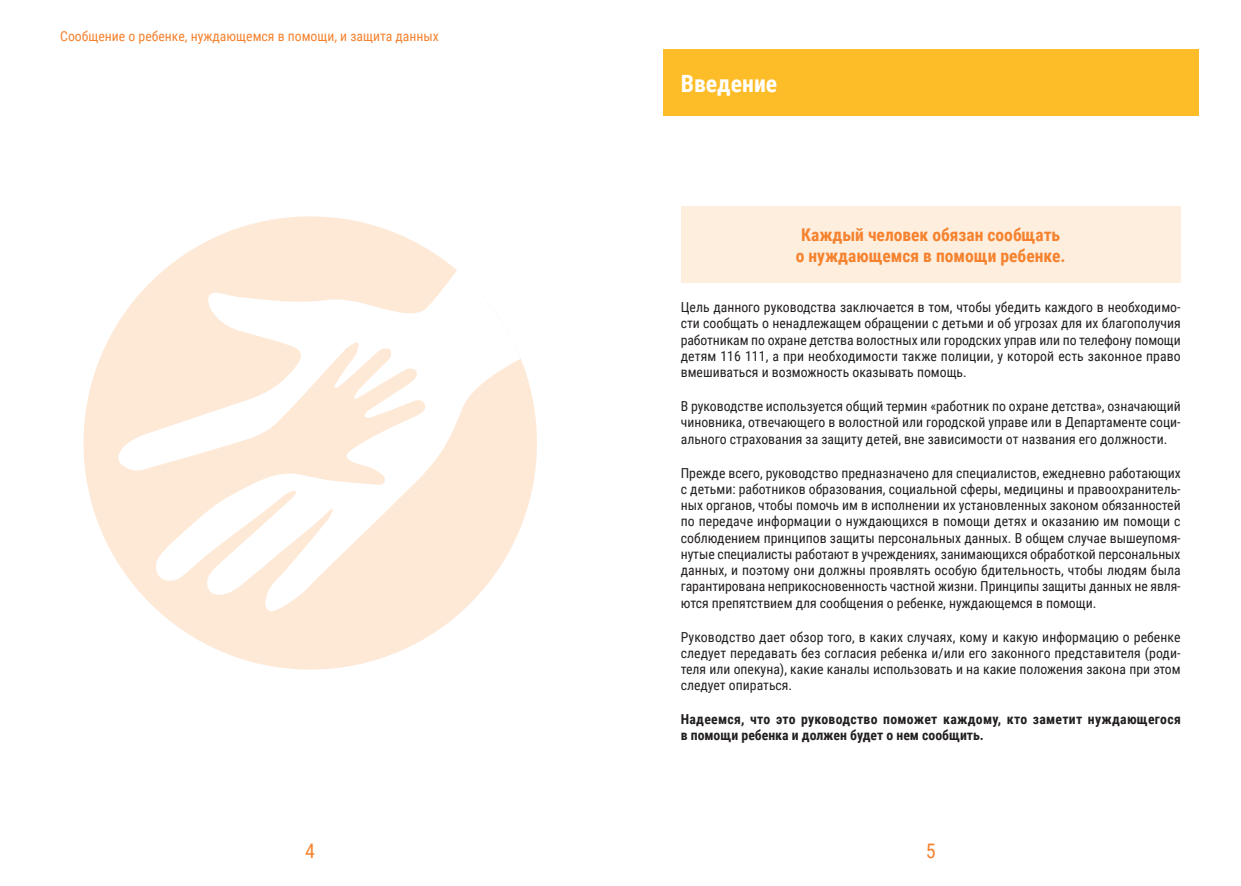
<style>
.page{position:relative;width:1241px;height:886px;background:#fff}
.page>*{position:absolute;margin:0;border:0;box-sizing:border-box;transform-origin:0 0}
.pealkiri_lai{font:700 23.75px "Roboto Condensed";color:#fff}
.t1{font:20px "Roboto Condensed";color:#f5822e}
.väljatõste{font:700 17.5px/21px "Roboto Condensed";color:#f5822e;text-align:center}
.t2{font:13.75px/16.2px "Roboto Condensed";color:#231f20;text-align:justify}
.t3{font:700 13.75px/16.2px "Roboto Condensed";letter-spacing:.015em;color:#231f20}
.t4{font:13.75px "Roboto Condensed";color:#f5822e}
</style>
<div class="page">
<div style="left:83px;top:216px;width:454px;height:453px;background:#fee9d7;border-radius:50%"></div>
<svg style="left:114px;top:216px;width:423px;height:397px"></svg>
<div style="left:663px;top:50px;width:535px;height:66px;background:#fdbd28"></div>
<div style="left:680px;top:206px;width:500px;height:77px;background:#feeede"></div>
<p class="t4" style="left:60px;top:26px;width:380px">Сообщение о ребенке, нуждающемся в помощи, и защита данных</p>
<p class="pealkiri_lai" style="left:680px;top:67px;width:98px">Введение</p>
<p class="väljatõste" style="left:795px;top:223px;width:271px">Каждый человек обязан сообщать о нуждающемся в помощи ребенке.</p>
<p class="t2" style="left:680px;top:298px;width:501px">Цель данного руководства заключается в том, чтобы убедить каждого в необходимо&shy;сти сообщать о ненадлежащем обращении с детьми и об угрозах для их благополучия работникам по охране детства волостных или городских управ или по телефону помощи детям 116 111, а при необходимости также полиции, у которой есть законное право вмешиваться и возможность оказывать помощь.</p>
<p class="t2" style="left:680px;top:397px;width:501px">В руководстве используется общий термин «работник по охране детства», означающий чиновника, отвечающего в волостной или городской управе или в Департаменте соци&shy;ального страхования за защиту детей, вне зависимости от названия его должности.</p>
<p class="t2" style="left:680px;top:464px;width:501px">Прежде всего, руководство предназначено для специалистов, ежедневно работающих с детьми: работников образования, социальной сферы, медицины и правоохранитель&shy;ных органов, чтобы помочь им в исполнении их установленных законом обязанностей по передаче информации о нуждающихся в помощи детях и оказанию им помощи с соблюдением принципов защиты персональных данных. В общем случае вышеупомя&shy;нутые специалисты работают в учреждениях, занимающихся обработкой персональных данных, и поэтому они должны проявлять особую бдительность, чтобы людям была гарантирована неприкосновенность частной жизни. Принципы защиты данных не явля&shy;ются препятствием для сообщения о ребенке, нуждающемся в помощи.</p>
<p class="t2" style="left:680px;top:628px;width:501px">Руководство дает обзор того, в каких случаях, кому и какую информацию о ребенке следует передавать без согласия ребенка и/или его законного представителя (роди&shy;теля или опекуна), какие каналы использовать и на какие положения закона при этом следует опираться.</p>
<p class="t3" style="left:680px;top:711px;width:501px">Надеемся, что это руководство поможет каждому, кто заметит нуждающегося в помощи ребенка и должен будет о нем сообщить.</p>
<h2 class="t1" style="left:305px;top:837px;width:11px">4</h2>
<h2 class="t1" style="left:925px;top:837px;width:11px">5</h2>
</div>
